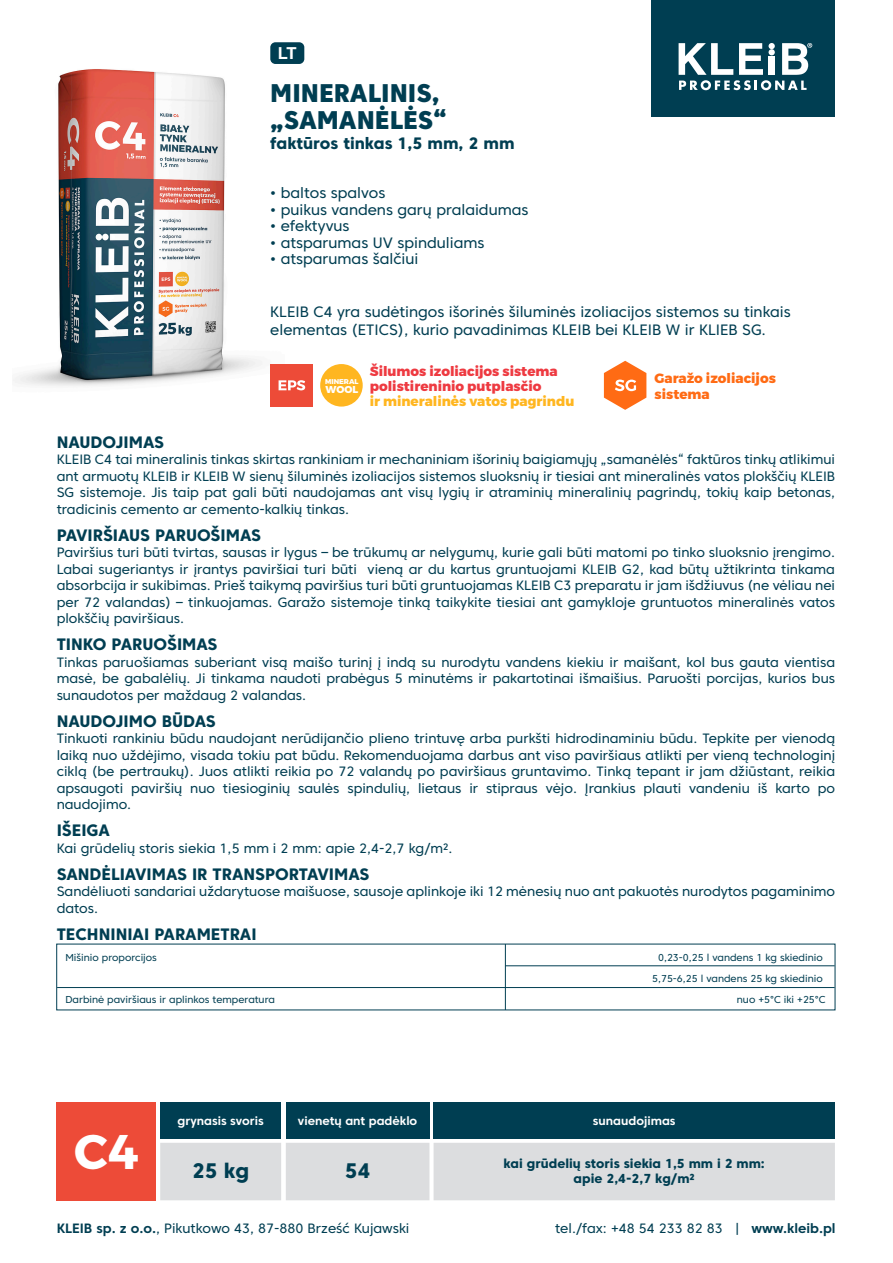
<style>
.page{position:relative;width:893px;height:1263px;background:#fff}
.page>*{position:absolute;margin:0;border:0;box-sizing:border-box;transform-origin:0 0}
.t1{font:700 48.6px "Montserrat";color:#fff}
.t2{font:800 25.5px/27px "Core Sans C 85";color:#003e52}
.t3{font:800 21px "Core Sans C 75";color:#003e52}
.t4{font:800 16.5px "Core Sans C 75";color:#003e52}
.t5{font:700 16.5px "Helvetica";color:#fff}
.t6{font:15px/18px "Core Sans C 45";color:#003e52}
.t7{font:13.5px/16.5px "Core Sans C 45";color:#003e52;text-align:justify}
.t8{font:800 13.5px/15px "Montserrat";color:#ee3a41}
.t9{font:800 13.5px "Montserrat";color:#ffb620}
.t10{font:800 13.5px/16.5px "Montserrat";color:#ff6b14}
.t11{font:800 13.05px/15.6px "Core Sans C 75";color:#003e52;text-align:center}
.t12{font:700 12px "Core Sans C 65";color:#fff}
.t13{font:10.05px/21.1px "Core Sans C 45";color:#003e52;text-align:right}
.t14{font:800 10.05px "Montserrat";color:#fff}
.t15{font:800 7.05px "Montserrat";color:#fff}
.s1{font-family:"Core Sans C 65";font-weight:700}
</style>
<div class="page">
<img style="left:13px;top:63px;width:260px;height:323px">
<div style="left:160px;top:1102px;width:121px;height:36px;background:#003e52"></div>
<div style="left:286px;top:1102px;width:143px;height:36px;background:#003e52"></div>
<div style="left:160px;top:1143px;width:675px;height:57px;background:#dcdddf"></div>
<div style="left:434px;top:1102px;width:401px;height:36px;background:#003e52"></div>
<div style="left:270px;top:42px;width:34px;height:22px;background:#003e52;border-radius:5px"></div>
<hr style="left:505px;top:944px;width:1px;height:66px;background:#003e52">
<hr style="left:505px;top:965px;width:330px;height:1px;background:#003e52">
<hr style="left:57px;top:987px;width:778px;height:1px;background:#003e52">
<div style="left:57px;top:1102px;width:99px;height:98px;background:#ed4b38"></div>
<div style="left:651px;top:0;width:184px;height:116px;background:#003e52"></div>
<svg style="left:679px;top:43px;width:133px;height:47px"></svg>
<div style="left:270px;top:364px;width:43px;height:43px;background:#ed4b38"></div>
<svg style="left:279px;top:380px;width:26px;height:10px"></svg>
<svg style="left:604px;top:361px;width:42px;height:49px"></svg>
<div style="left:320px;top:364px;width:43px;height:43px;background:#ffb620;border-radius:50%"></div>
<p class="t5" style="left:278px;top:40px;width:20px">LT</p>
<h2 class="t2" style="left:270px;top:79px;width:178px">MINERALINIS, „SAMANĖLĖS“</h2>
<p class="t4" style="left:270px;top:132px;width:246px">faktūros tinkas 1,5 mm, 2 mm</p>
<p class="t6" style="left:270px;top:184px;width:117px">• baltos spalvos</p>
<p class="t6" style="left:270px;top:200px;width:260px">• puikus vandens garų pralaidumas</p>
<p class="t6" style="left:270px;top:217px;width:81px">• efektyvus</p>
<p class="t6" style="left:270px;top:233px;width:216px">• atsparumas UV spinduliams</p>
<p class="t6" style="left:270px;top:250px;width:150px">• atsparumas šalčiui</p>
<p class="t6" style="left:270px;top:302px;width:522px">KLEIB C4 yra sudėtingos išorinės šiluminės izoliacijos sistemos su tinkais elementas (ETICS), kurio pavadinimas KLEIB bei KLEIB W ir KLIEB SG.</p>
<p class="t15" style="left:325px;top:377px;width:35px">MINERAL</p>
<p class="t14" style="left:325px;top:383px;width:34px">WOOL</p>
<p class="t8" style="left:370px;top:364px;width:189px">Šilumos izoliacijos sistema polistireninio putplasčio</p>
<p class="t9" style="left:370px;top:393px;width:206px">ir mineralinės vatos pagrindu</p>
<p class="t10" style="left:655px;top:370px;width:123px">Garažo izoliacijos sistema</p>
<p class="t4" style="left:57px;top:432px;width:109px">NAUDOJIMAS</p>
<p class="t7" style="left:57px;top:451px;width:780px">KLEIB C4 tai mineralinis tinkas skirtas rankiniam ir mechaniniam išorinių baigiamųjų „samanėlės“ faktūros tinkų atlikimui ant armuotų KLEIB ir KLEIB W sienų šiluminės izoliacijos sistemos sluoksnių ir tiesiai ant mineralinės vatos plokščių KLEIB SG sistemoje. Jis taip pat gali būti naudojamas ant visų lygių ir atraminių mineralinių pagrindų, tokių kaip betonas, tradicinis cemento ar cemento-kalkių tinkas.</p>
<p class="t4" style="left:57px;top:525px;width:206px">PAVIRŠIAUS PARUOŠIMAS</p>
<p class="t7" style="left:57px;top:544px;width:780px">Paviršius turi būti tvirtas, sausas ir lygus – be trūkumų ar nelygumų, kurie gali būti matomi po tinko sluoksnio įrengimo.<br>Labai sugeriantys ir įrantys paviršiai turi būti vieną ar du kartus gruntuojami KLEIB G2, kad būtų užtikrinta tinkama absorbcija ir sukibimas. Prieš taikymą paviršius turi būti gruntuojamas KLEIB C3 preparatu ir jam išdžiuvus (ne vėliau nei per 72 valandas) – tinkuojamas. Garažo sistemoje tinką taikykite tiesiai ant gamykloje gruntuotos mineralinės vatos plokščių paviršiaus.</p>
<p class="t4" style="left:57px;top:634px;width:162px">TINKO PARUOŠIMAS</p>
<p class="t7" style="left:57px;top:654px;width:780px">Tinkas paruošiamas suberiant visą maišo turinį į indą su nurodytu vandens kiekiu ir maišant, kol bus gauta vientisa masė, be gabalėlių. Ji tinkama naudoti prabėgus 5 minutėms ir pakartotinai išmaišius. Paruošti porcijas, kurios bus sunaudotos per maždaug 2 valandas.</p>
<p class="t4" style="left:57px;top:711px;width:161px">NAUDOJIMO BŪDAS</p>
<p class="t7" style="left:57px;top:730px;width:780px">Tinkuoti rankiniu būdu naudojant nerūdijančio plieno trintuvę arba purkšti hidrodinaminiu būdu. Tepkite per vienodą laiką nuo uždėjimo, visada tokiu pat būdu. Rekomenduojama darbus ant viso paviršiaus atlikti per vieną technologinį ciklą (be pertraukų). Juos atlikti reikia po 72 valandų po paviršiaus gruntavimo. Tinką tepant ir jam džiūstant, reikia apsaugoti paviršių nuo tiesioginių saulės spindulių, lietaus ir stipraus vėjo. Įrankius plauti vandeniu iš karto po naudojimo.</p>
<p class="t4" style="left:57px;top:820px;width:55px">IŠEIGA</p>
<p class="t7" style="left:57px;top:840px;width:397px">Kai grūdelių storis siekia 1,5 mm i 2 mm: apie 2,4-2,7 kg/m².</p>
<p class="t4" style="left:57px;top:864px;width:314px">SANDĖLIAVIMAS IR TRANSPORTAVIMAS</p>
<p class="t7" style="left:57px;top:883px;width:780px">Sandėliuoti sandariai uždarytuose maišuose, sausoje aplinkoje iki 12 mėnesių nuo ant pakuotės nurodytos pagaminimo datos.</p>
<p class="t4" style="left:57px;top:924px;width:201px">TECHNINIAI PARAMETRAI</p>
<p class="t13" style="left:65px;top:946px;width:93px">Mišinio proporcijos</p>
<p class="t13" style="left:65px;top:989px;width:211px">Darbinė paviršiaus ir aplinkos temperatura</p>
<p class="t13" style="left:652px;top:946px;width:175px">0,23-0,25 l vandens 1 kg skiedinio<br>5,75-6,25 l vandens 25 kg skiedinio nuo +5°C iki +25°C</p>
<h1 class="t1" style="left:74px;top:1121px;width:66px">C4</h1>
<p class="t12" style="left:298px;top:1113px;width:121px">vienetų ant padėklo</p>
<p class="t12" style="left:593px;top:1113px;width:84px">sunaudojimas</p>
<p class="t11" style="left:504px;top:1155px;width:263px">kai grūdelių storis siekia 1,5 mm i 2 mm: apie 2,4-2,7 kg/m²</p>
<p class="t12" style="left:177px;top:1113px;width:88px">grynasis svoris</p>
<h3 class="t3" style="left:192px;top:1157px;width:59px">25 kg</h3>
<h3 class="t3" style="left:345px;top:1157px;width:27px">54</h3>
<p class="t7" style="left:57px;top:1220px;width:354px"><span class="s1">KLEIB sp. z o.o.</span>, Pikutkowo 43, 87-880 Brześć Kujawski</p>
<p class="t7" style="left:555px;top:1220px;width:282px">tel./fax: +48 54 233 82 83 | <span class="s1">www.kleib.pl</span></p>
</div>
